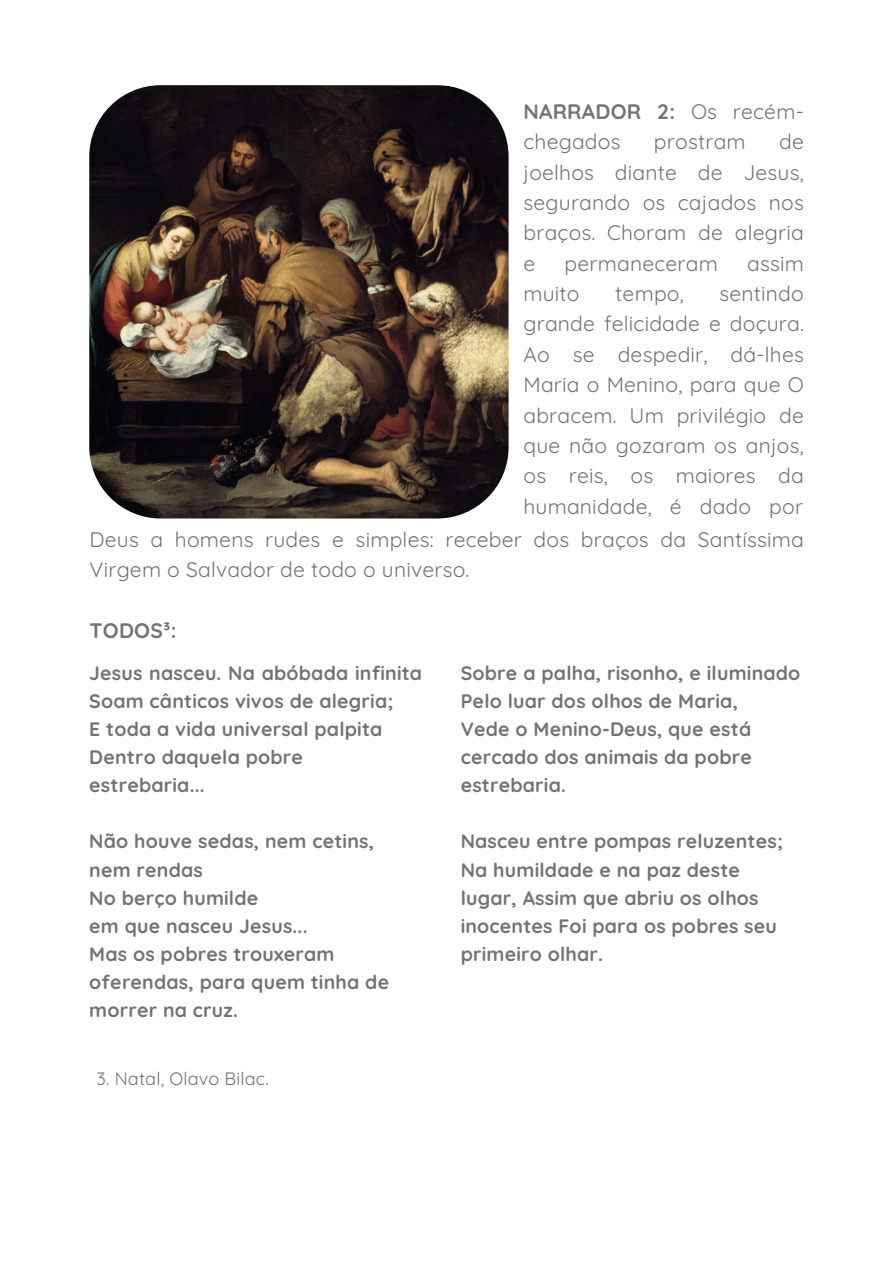
<style>
.page{position:relative;width:893px;height:1264px;background:#fff}
.page>*{position:absolute;margin:0;border:0;box-sizing:border-box;transform-origin:0 0}
.t1{font:21px/30.3px "Quicksand";letter-spacing:.01em;color:#737373}
.t2{font:700 21px "Quicksand";letter-spacing:.01em;color:#737373}
.t3{font:700 19.5px/28.2px "Quicksand";letter-spacing:.01em;color:#737373}
.t4{font:18px "Quicksand";letter-spacing:.01em;color:#737373}
.s1{font-weight:700}
</style>
<div class="page">
<img style="left:89px;top:85px;width:419px;height:433px;border-radius:71px">
<p class="t1" style="left:523px;top:96px;width:282px"><span class="s1">NARRADOR 2:</span> Os recém&shy;chegados</p>
<p class="t1" style="left:523px;top:126px;width:282px;text-align:justify;text-indent:255px">de joelhos diante de Jesus, segurando os cajados nos braços. Choram de alegria e</p>
<p class="t1" style="left:654px;top:126px;width:93px">prostram</p>
<p class="t1" style="left:564px;top:248px;width:155px">permaneceram</p>
<p class="t1" style="left:747px;top:248px;width:58px">assim</p>
<p class="t1" style="left:523px;top:278px;width:58px">muito</p>
<p class="t1" style="left:615px;top:278px;width:70px">tempo,</p>
<p class="t1" style="left:523px;top:278px;width:282px;text-align:justify;text-indent:196px">sentindo grande felicidade e doçura.<br>Ao se despedir, dá-lhes Maria o Menino, para que O abracem. Um privilégio de que não gozaram os anjos, os reis, os maiores da humanidade, é dado por</p>
<p class="t1" style="left:89px;top:524px;width:715px">Deus a homens rudes e simples: receber dos braços da Santíssima<br>Virgem o Salvador de todo o universo.</p>
<p class="t2" style="left:89px;top:617px;width:88px">TODOS³:</p>
<p class="t3" style="left:89px;top:658px;width:334px">Jesus nasceu. Na abóbada infinita<br>Soam cânticos vivos de alegria;</p>
<p class="t3" style="left:89px;top:714px;width:294px">E toda a vida universal palpita<br>Dentro daquela pobre estrebaria...</p>
<p class="t3" style="left:89px;top:827px;width:286px">Não houve sedas, nem cetins,</p>
<p class="t3" style="left:89px;top:855px;width:115px">nem rendas</p>
<p class="t3" style="left:89px;top:883px;width:170px">No berço humilde</p>
<p class="t3" style="left:89px;top:911px;width:220px">em que nasceu Jesus...</p>
<p class="t3" style="left:89px;top:939px;width:301px">Mas os pobres trouxeram oferendas, para quem tinha de morrer na cruz.</p>
<p class="t4" style="left:96px;top:1067px;width:173px">3. Natal, Olavo Bilac.</p>
<p class="t3" style="left:460px;top:658px;width:341px">Sobre a palha, risonho, e iluminado<br>Pelo luar dos olhos de Maria,</p>
<p class="t3" style="left:460px;top:714px;width:293px;text-align:justify">Vede o Menino-Deus, que está cercado dos animais da pobre estrebaria.</p>
<p class="t3" style="left:460px;top:827px;width:323px">Nasceu entre pompas reluzentes;<br>Na humildade e na paz deste lugar, Assim que abriu os olhos inocentes Foi para os pobres seu primeiro olhar.</p>
</div>
